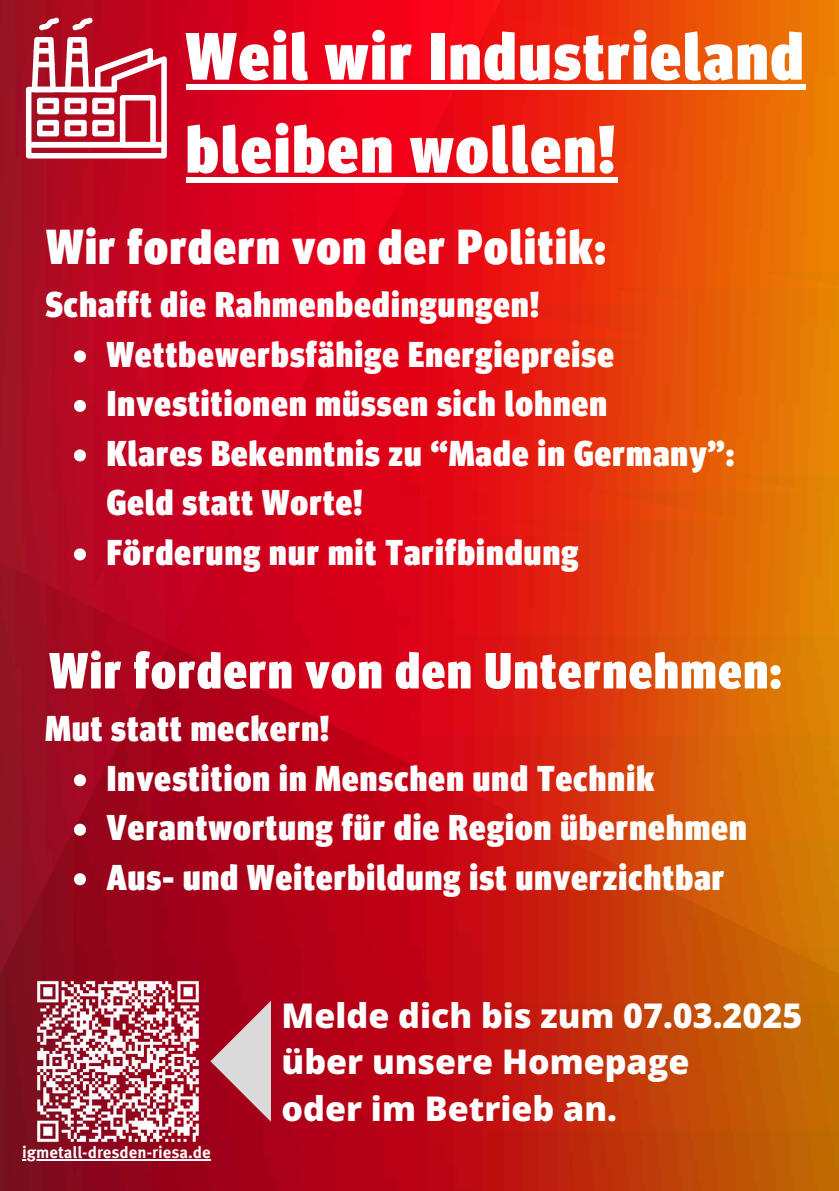
<style>
.page{position:relative;width:839px;height:1191px;background:#fff}
.page>*{position:absolute;margin:0;border:0;box-sizing:border-box;transform-origin:0 0}
.t1{font:900 condensed 66.8px/93px "Meta Head IGM";letter-spacing:.035em;color:#fff}
.t2{font:900 condensed 50.8px "Meta Head IGM";letter-spacing:.035em;color:#fff}
.t3{font:900 condensed 48.8px "Meta Head IGM";letter-spacing:.035em;color:#fff}
.t4{font:900 condensed 36px/49.6px "Meta Head IGMT";letter-spacing:.035em;color:#fff}
.t5{font:800 34px/46.4px "Open Sans";color:#fff}
.t6{font:700 16.6px "Meta IGM";color:#fff}
</style>
<div class="page">
<img style="left:0;top:0;width:838px;height:1191px">
<svg style="left:26px;top:37px;width:141px;height:121px"></svg>
<svg style="left:72px;top:17px;width:21px;height:14px"></svg>
<svg style="left:39px;top:17px;width:20px;height:14px"></svg>
<div style="left:186px;top:84px;width:619px;height:6px;background:#fff"></div>
<div style="left:186px;top:177px;width:431px;height:6px;background:#fff"></div>
<img style="left:26px;top:969px;width:184px;height:185px">
<svg style="left:210px;top:1000px;width:61px;height:122px;background:#be6b78"></svg>
<svg style="left:74px;top:350px;width:12px;height:12px"></svg>
<svg style="left:74px;top:400px;width:12px;height:12px"></svg>
<svg style="left:74px;top:449px;width:12px;height:12px"></svg>
<svg style="left:74px;top:548px;width:12px;height:12px"></svg>
<svg style="left:74px;top:774px;width:12px;height:12px"></svg>
<svg style="left:74px;top:824px;width:12px;height:12px"></svg>
<svg style="left:74px;top:873px;width:12px;height:12px"></svg>
<hr style="left:22px;top:1159px;width:189px;height:1px;background:#fff">
<p class="t1" style="left:186px;top:10px;width:619px">Weil wir Industrieland bleiben wollen!</p>
<h1 class="t3" style="left:46px;top:217px;width:561px">Wir fordern von der Politik:</h1>
<h2 class="t4" style="left:45px;top:280px;width:495px">Schafft die Rahmenbedingungen!</h2>
<h3 class="t4" style="left:107px;top:330px;width:508px">Wettbewerbsfähige Energiepreise</h3>
<p class="t4" style="left:107px;top:379px;width:502px">Investitionen müssen sich lohnen</p>
<p class="t4" style="left:107px;top:429px;width:629px">Klares Bekenntnis zu “Made in Germany”:<br>Geld statt Worte!</p>
<p class="t4" style="left:107px;top:528px;width:473px">Förderung nur mit Tarifbindung</p>
<h2 class="t2" style="left:49px;top:639px;width:733px">Wir fordern von den Unternehmen:</h2>
<h3 class="t4" style="left:45px;top:704px;width:285px">Mut statt meckern!</h3>
<p class="t4" style="left:107px;top:754px;width:549px">Investition in Menschen und Technik</p>
<p class="t4" style="left:107px;top:803px;width:641px">Verantwortung für die Region übernehmen</p>
<p class="t4" style="left:107px;top:853px;width:619px">Aus- und Weiterbildung ist unverzichtbar</p>
<p class="t6" style="left:22px;top:1141px;width:190px">igmetall-dresden-riesa.de</p>
<p class="t5" style="left:281px;top:991px;width:522px">Melde dich bis zum 07.03.2025 über unsere Homepage<br>oder im Betrieb an.</p>
</div>
